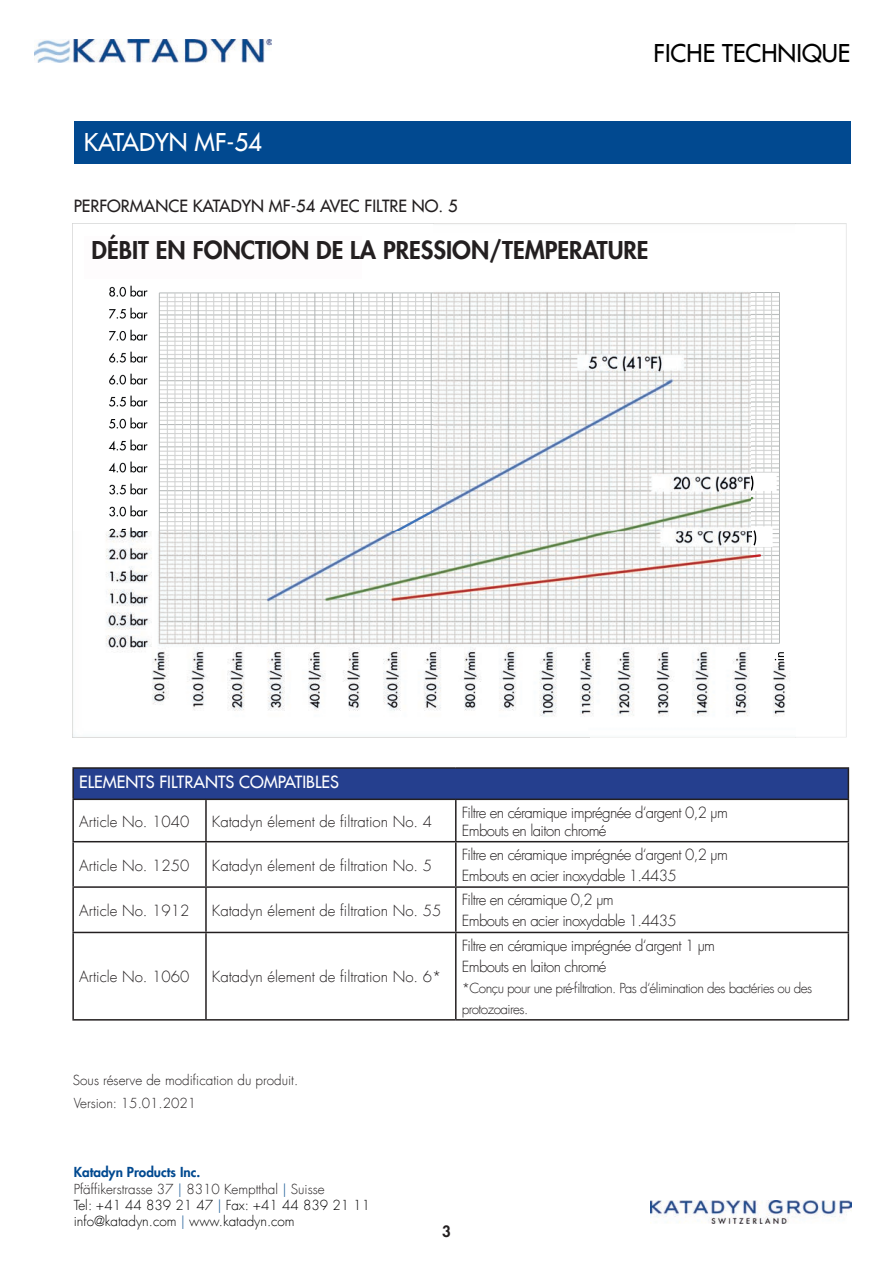
<style>
.page{position:relative;width:893px;height:1263px;background:#fff}
.page>*{position:absolute;margin:0;border:0;box-sizing:border-box;transform-origin:0 0}
.t1{font:800 24px "Futura";color:#231f20}
.t2{font:24px "Futura";color:#000}
.t3{font:24px "Futura";color:#fff}
.t4{font:16.5px "Futura";color:#231f20}
.t5{font:16.5px "Futura";color:#fff}
.t6{font:300 15px/21px "Futura Com";letter-spacing:-.04em;color:#231f20}
.t7{font:300 15px "Futura Com";color:#231f20}
.t8{font:800 15px "Futura";color:#231f20}
.t9{font:300 13.5px/16.2px "Futura Com";color:#000}
.t10{font:300 13.5px/21px "Futura Com";letter-spacing:-.04em;color:#231f20}
.t11{font:300 13.5px "Futura Com";color:#231f20}
.t12{font:800 13.5px "Futura";color:#014990}
.s1{color:#231f20}
.s2{color:#094e8e}
.s3{color:#000001}
</style>
<div class="page">
<img style="left:651px;top:1200px;width:200px;height:24px">
<img style="left:34px;top:39px;width:238px;height:24px">
<div style="left:74px;top:121px;width:777px;height:43px;background:#014990"></div>
<img style="left:73px;top:223px;width:773px;height:514px">
<img style="left:752px;top:235px;width:81px;height:426px">
<div style="left:73px;top:768px;width:775px;height:31px;background:#253f8e"></div>
<hr style="left:72px;top:767px;width:134px;height:2px;background:#231f20">
<hr style="left:72px;top:769px;width:2px;height:29px;background:#231f20">
<hr style="left:206px;top:767px;width:250px;height:2px;background:#231f20">
<hr style="left:456px;top:767px;width:393px;height:2px;background:#231f20">
<svg style="left:848px;top:769px;width:1px;height:29px"></svg>
<hr style="left:72px;top:798px;width:134px;height:2px;background:#231f20">
<hr style="left:72px;top:800px;width:2px;height:41px;background:#231f20">
<hr style="left:206px;top:798px;width:250px;height:2px;background:#231f20">
<hr style="left:205px;top:800px;width:2px;height:41px;background:#231f20">
<hr style="left:456px;top:798px;width:393px;height:2px;background:#231f20">
<hr style="left:455px;top:800px;width:2px;height:41px;background:#231f20">
<hr style="left:848px;top:800px;width:1px;height:41px;background:#231f20">
<hr style="left:72px;top:841px;width:134px;height:1px;background:#231f20">
<hr style="left:72px;top:842px;width:2px;height:44px;background:#231f20">
<hr style="left:206px;top:841px;width:250px;height:1px;background:#231f20">
<hr style="left:205px;top:842px;width:2px;height:44px;background:#231f20">
<hr style="left:456px;top:841px;width:393px;height:1px;background:#231f20">
<hr style="left:455px;top:842px;width:2px;height:44px;background:#231f20">
<hr style="left:848px;top:842px;width:1px;height:44px;background:#231f20">
<hr style="left:72px;top:886px;width:134px;height:2px;background:#231f20">
<hr style="left:72px;top:888px;width:2px;height:44px;background:#231f20">
<hr style="left:206px;top:886px;width:250px;height:2px;background:#231f20">
<hr style="left:205px;top:888px;width:2px;height:44px;background:#231f20">
<hr style="left:456px;top:886px;width:393px;height:2px;background:#231f20">
<hr style="left:455px;top:888px;width:2px;height:44px;background:#231f20">
<hr style="left:848px;top:888px;width:1px;height:44px;background:#231f20">
<hr style="left:72px;top:932px;width:134px;height:1px;background:#231f20">
<hr style="left:72px;top:933px;width:2px;height:86px;background:#231f20">
<hr style="left:206px;top:932px;width:250px;height:1px;background:#231f20">
<hr style="left:205px;top:933px;width:2px;height:86px;background:#231f20">
<hr style="left:456px;top:932px;width:393px;height:1px;background:#231f20">
<hr style="left:455px;top:933px;width:2px;height:86px;background:#231f20">
<hr style="left:848px;top:933px;width:1px;height:86px;background:#231f20">
<hr style="left:72px;top:1019px;width:134px;height:1px;background:#231f20">
<hr style="left:206px;top:1019px;width:250px;height:1px;background:#231f20">
<hr style="left:456px;top:1019px;width:393px;height:1px;background:#231f20">
<div style="left:85px;top:236px;width:277px;height:42px;background:#fefcfd"></div>
<h1 class="t3" style="left:84px;top:127px;width:180px">KATADYN MF-54</h1>
<p class="t4" style="left:74px;top:195px;width:385px">PERFORMANCE KATADYN MF-54 AVEC FILTRE NO. 5</p>
<h1 class="t2" style="left:654px;top:38px;width:198px">FICHE TECHNIQUE</h1>
<h1 class="t1" style="left:92px;top:234px;width:559px">DÉBIT EN FONCTION DE LA PRESSION/TEMPERATURE</h1>
<p class="t5" style="left:79px;top:771px;width:261px">ELEMENTS FILTRANTS COMPATIBLES</p>
<p class="t7" style="left:79px;top:811px;width:112px">Article No. 1040</p>
<p class="t7" style="left:212px;top:811px;width:222px">Katadyn élement de filtration No. 4</p>
<p class="t6" style="left:462px;top:803px;width:268px;line-height:18px">Filtre en céramique imprégnée d‘argent 0,2 µm<br>Embouts en laiton chromé</p>
<p class="t7" style="left:79px;top:855px;width:112px">Article No. 1250</p>
<p class="t7" style="left:212px;top:855px;width:222px">Katadyn élement de filtration No. 5</p>
<p class="t6" style="left:462px;top:844px;width:268px">Filtre en céramique imprégnée d‘argent 0,2 µm<br>Embouts en acier inoxydable 1.4435</p>
<p class="t7" style="left:79px;top:901px;width:112px">Article No. 1912</p>
<p class="t7" style="left:212px;top:901px;width:231px">Katadyn élement de filtration No. 55</p>
<p class="t6" style="left:462px;top:889px;width:217px">Filtre en céramique 0,2 µm<br>Embouts en acier inoxydable 1.4435</p>
<p class="t7" style="left:79px;top:967px;width:112px">Article No. 1060</p>
<p class="t7" style="left:212px;top:967px;width:231px">Katadyn élement de filtration No. 6*</p>
<p class="t6" style="left:462px;top:935px;width:255px">Filtre en céramique imprégnée d‘argent 1 µm<br>Embouts en laiton chromé</p>
<p class="t10" style="left:462px;top:977px;width:352px">*Conçu pour une pré-filtration. Pas d‘élimination des bactéries ou des protozoaires.</p>
<p class="t11" style="left:73px;top:1072px;width:227px">Sous réserve de modification du produit.</p>
<p class="t11" style="left:74px;top:1094px;width:124px">Version: 15.01.2021</p>
<p class="t12" style="left:74px;top:1163px;width:128px">Katadyn Products Inc.</p>
<p class="t9" style="left:74px;top:1180px;width:298px"><span class="s1">Pfäffikerstrasse 37</span> <span class="s2">|</span> <span class="s1">8310 Kemptthal</span> <span class="s2">|</span> <span class="s1">Suisse<br></span>Tel: +41 44 839 21 47 <span class="s2">|</span> Fax: +41 44 839 21 11 info@katadyn.com <span class="s2">|</span> <span class="s3">www.katadyn.com</span></p>
<p class="t8" style="left:442px;top:1222px;width:10px">3</p>
</div>
